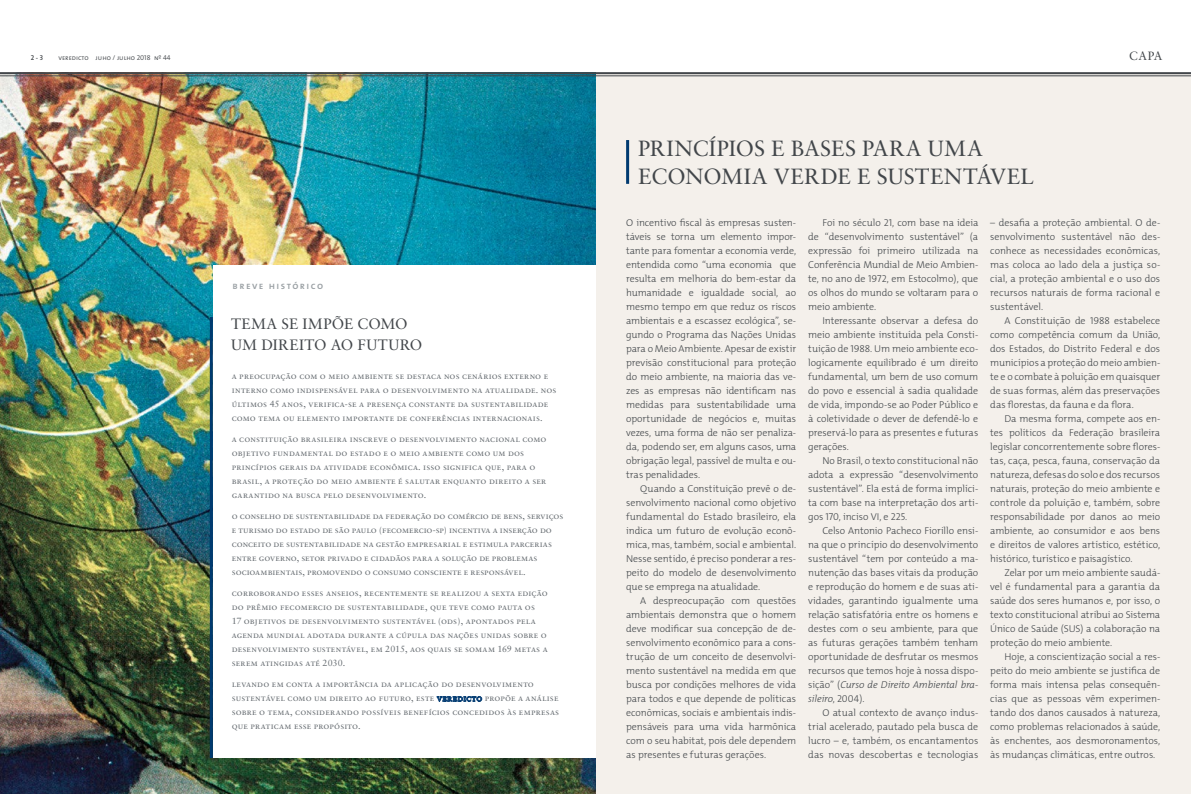
<style>
.page{position:relative;width:1191px;height:794px;background:#fff}
.page>*{position:absolute;margin:0;border:0;box-sizing:border-box;transform-origin:0 0}
.t1{font:22px/28px "Sabon Roman SC";letter-spacing:.01em;color:#42464a}
.t2{font:15px/21px "Sabon Roman SC";letter-spacing:.02em;color:#42464a}
.t3{font:12px "Sabon";color:#42464a}
.t4{font:300 10px/14px "The Mix";letter-spacing:-.005em;color:#42464a;text-align:justify}
.t5{font:10px "The Mix Semi Bold Caps";letter-spacing:.15em;color:#9aa0a4}
.t6{font:9px/14px "Sabon Roman SC";letter-spacing:.015em;color:#656b70}
.t7{font:7px "The Mix Semi Light Caps";color:#42464a}
.t8{font:7px "The Mix Semi Bold Caps";color:#42464a}
.s1{font-family:"Sabon"}
.s2{color:#215184}
.s3{font-family:"The Mix Light Caps";font-weight:400}
.s4{font-style:italic}
</style>
<div class="page">
<img style="left:0;top:74px;width:595px;height:720px">
<div style="left:596px;top:73px;width:595px;height:721px;background:#f4f0eb"></div>
<hr style="left:0;top:72px;width:1191px;height:2px;background:#42464a">
<hr style="left:0;top:75px;width:1191px;height:1px;background:#42464a">
<div style="left:213px;top:265px;width:382px;height:493px;background:#fff"></div>
<hr style="left:210px;top:317px;width:3px;height:441px;background:#003a70">
<hr style="left:626px;top:140px;width:3px;height:44px;background:#003a70">
<svg style="left:437px;top:696px;width:45px;height:5px"></svg>
<p class="t8" style="left:31px;top:51px;width:14px">2 - 3</p>
<p class="t7" style="left:58px;top:51px;width:114px">veredicto juho / julho 2018 nº 44</p>
<p class="t5" style="left:232px;top:278px;width:92px">breve histórico</p>
<h2 class="t2" style="left:231px;top:313px;width:193px">TEMA SE IMPÕE COMO<br>UM DIREITO AO FUTURO</h2>
<p class="t6" style="left:232px;top:368px;width:326px">a preocupação com o meio ambiente se destaca nos cenários externo e interno como indispensável para o desenvolvimento na atualidade. nos últimos <span class="s1">45</span> anos, verifica-se a presença constante da sustentabilidade como tema ou elemento importante de conferências internacionais.</p>
<p class="t6" style="left:232px;top:431px;width:316px">a constituição brasileira inscreve o desenvolvimento nacional como objetivo fundamental do estado e o meio ambiente como um dos princípios gerais da atividade econômica. isso significa que, para o brasil, a proteção do meio ambiente é salutar enquanto direito a ser garantido na busca pelo desenvolvimento.</p>
<p class="t6" style="left:232px;top:509px;width:333px">o conselho de sustentabilidade da federação do comércio de bens, serviços e turismo do estado de são paulo (fecomercio-sp) incentiva a inserção do conceito de sustentabilidade na gestão empresarial e estimula parcerias entre governo, setor privado e cidadãos para a solução de problemas socioambientais, promovendo o consumo consciente e responsável.</p>
<p class="t6" style="left:232px;top:586px;width:317px">corroborando esses anseios, recentemente se realizou a sexta edição do prêmio fecomercio de sustentabilidade, que teve como pauta os<br><span class="s1">17</span> objetivos de desenvolvimento sustentável (ods), apontados pela agenda mundial adotada durante a cúpula das nações unidas sobre o desenvolvimento sustentável, em <span class="s1">2015</span>, aos quais se somam <span class="s1">169</span> metas a serem atingidas até <span class="s1">2030</span>.</p>
<p class="t6" style="left:232px;top:677px;width:329px">levando em conta a importância da aplicação do desenvolvimento sustentável como um direito ao futuro, este <span class="s2">veredicto</span> propõe a análise sobre o tema, considerando possíveis benefícios concedidos às empresas que praticam esse propósito.</p>
<h1 class="t1" style="left:638px;top:134px;width:397px">PRINCÍPIOS E BASES PARA UMA<br>ECONOMIA VERDE E SUSTENTÁVEL</h1>
<p class="t3" style="left:1129px;top:49px;width:35px">CAPA</p>
<p class="t4" style="left:626px;top:215px;width:171px">O incentivo fiscal às empresas susten&shy;táveis se torna um elemento impor&shy;tante para fomentar a economia verde, entendida como “uma economia que resulta em melhoria do bem-estar da humanidade e igualdade social, ao mesmo tempo em que reduz os riscos ambientais e a escassez ecológica”, se&shy;gundo o Programa das Nações Unidas para o Meio Ambiente. Apesar de existir previsão constitucional para proteção do meio ambiente, na maioria das ve&shy;zes as empresas não identificam nas medidas para sustentabilidade uma oportunidade de negócios e, muitas vezes, uma forma de não ser penaliza&shy;da, podendo ser, em alguns casos, uma obrigação legal, passível de multa e ou&shy;tras penalidades.</p>
<p class="t4" style="left:626px;top:481px;width:171px;text-indent:14px">Quando a Constituição prevê o de&shy;senvolvimento nacional como objetivo fundamental do Estado brasileiro, ela indica um futuro de evolução econô&shy;mica, mas, também, social e ambiental.<br>Nesse sentido, é preciso ponderar a res&shy;peito do modelo de desenvolvimento que se emprega na atualidade.</p>
<p class="t4" style="left:626px;top:593px;width:171px;text-indent:14px">A despreocupação com questões ambientais demonstra que o homem deve modificar sua concepção de de&shy;senvolvimento econômico para a cons&shy;trução de um conceito de desenvolvi&shy;mento sustentável na medida em que busca por condições melhores de vida para todos e que depende de políticas econômicas, sociais e ambientais indis&shy;pensáveis para uma vida harmônica com o seu habitat, pois dele dependem as presentes e futuras gerações.</p>
<p class="t4" style="left:808px;top:215px;width:172px;text-indent:14px">Foi no século <span class="s3">21</span>, com base na ideia de “desenvolvimento sustentável” (a expressão foi primeiro utilizada na Conferência Mundial de Meio Ambien&shy;te, no ano de <span class="s3">1972</span>, em Estocolmo), que os olhos do mundo se voltaram para o meio ambiente.</p>
<p class="t4" style="left:808px;top:313px;width:172px;text-indent:14px">Interessante observar a defesa do meio ambiente instituída pela Consti&shy;tuição de <span class="s3">1988</span>. Um meio ambiente eco&shy;logicamente equilibrado é um direito fundamental, um bem de uso comum do povo e essencial à sadia qualidade de vida, impondo-se ao Poder Público e à coletividade o dever de defendê-lo e preservá-lo para as presentes e futuras gerações.</p>
<p class="t4" style="left:808px;top:453px;width:172px;text-indent:14px">No Brasil, o texto constitucional não adota a expressão “desenvolvimento sustentável”. Ela está de forma implíci&shy;ta com base na interpretação dos arti&shy;gos <span class="s3">170</span>, inciso VI, e <span class="s3">225</span>.</p>
<p class="t4" style="left:808px;top:523px;width:172px;text-indent:14px">Celso Antonio Pacheco Fiorillo ensi&shy;na que o princípio do desenvolvimento sustentável “tem por conteúdo a ma&shy;nutenção das bases vitais da produção e reprodução do homem e de suas ati&shy;vidades, garantindo igualmente uma relação satisfatória entre os homens e destes com o seu ambiente, para que as futuras gerações também tenham oportunidade de desfrutar os mesmos recursos que temos hoje à nossa dispo&shy;sição” (<span class="s4">Curso de Direito Ambiental bra&shy;sileiro</span>, <span class="s3">2004</span>).</p>
<p class="t4" style="left:808px;top:705px;width:172px;text-indent:14px">O atual contexto de avanço indus&shy;trial acelerado, pautado pela busca de lucro – e, também, os encantamentos das novas descobertas e tecnologias</p>
<p class="t4" style="left:990px;top:215px;width:171px">– desafia a proteção ambiental. O de&shy;senvolvimento sustentável não des&shy;conhece as necessidades econômicas, mas coloca ao lado dela a justiça so&shy;cial, a proteção ambiental e o uso dos recursos naturais de forma racional e sustentável.</p>
<p class="t4" style="left:990px;top:313px;width:171px;text-indent:14px">A Constituição de <span class="s3">1988</span> estabelece como competência comum da União, dos Estados, do Distrito Federal e dos municípios a proteção do meio ambien&shy;te e o combate à poluição em quaisquer de suas formas, além das preservações das florestas, da fauna e da flora.</p>
<p class="t4" style="left:990px;top:411px;width:171px;text-indent:14px">Da mesma forma, compete aos en&shy;tes políticos da Federação brasileira legislar concorrentemente sobre flores&shy;tas, caça, pesca, fauna, conservação da natureza, defesas do solo e dos recursos naturais, proteção do meio ambiente e controle da poluição e, também, sobre responsabilidade por danos ao meio ambiente, ao consumidor e aos bens e direitos de valores artístico, estético, histórico, turístico e paisagístico.</p>
<p class="t4" style="left:990px;top:565px;width:171px;text-indent:14px">Zelar por um meio ambiente saudá&shy;vel é fundamental para a garantia da saúde dos seres humanos e, por isso, o texto constitucional atribui ao Sistema Único de Saúde (SUS) a colaboração na proteção do meio ambiente.</p>
<p class="t4" style="left:990px;top:649px;width:171px;text-indent:14px">Hoje, a conscientização social a res&shy;peito do meio ambiente se justifica de forma mais intensa pelas consequên&shy;cias que as pessoas vêm experimen&shy;tando dos danos causados à natureza, como problemas relacionados à saúde, às enchentes, aos desmoronamentos, às mudanças climáticas, entre outros.</p>
</div>
